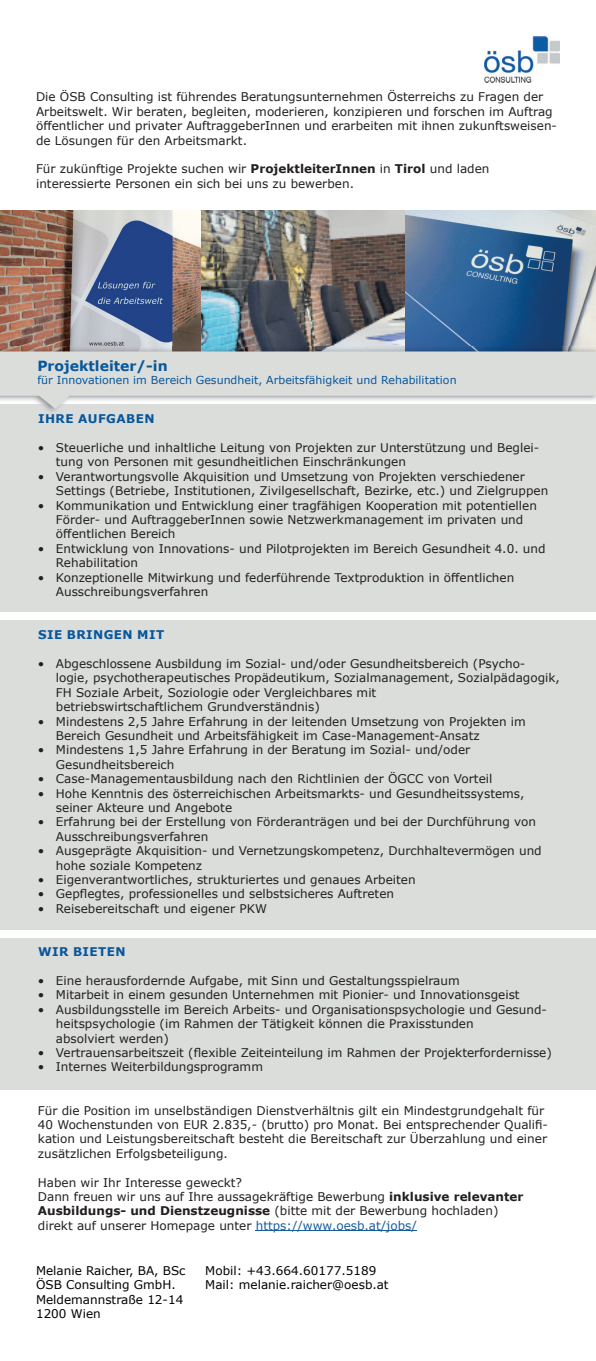
<style>
.page{position:relative;width:596px;height:1361px;background:#fff}
.page>*{position:absolute;margin:0;border:0;box-sizing:border-box;transform-origin:0 0}
.t1{font:700 14px "Verdana";color:#07579c}
.t2{font:12px/14.4px "Verdana";color:#231f20}
.t3{font:12px/14.4px "Verdana";color:#000001}
.t4{font:700 12px "Verdana";letter-spacing:.035em;color:#07579c}
.t5{font:11px "Verdana";color:#07579c}
.s1{font-weight:700}
.s2{color:#175d9e}
</style>
<div class="page">
<div style="left:0;top:938px;width:595px;height:151px;background:#dbdddb"></div>
<div style="left:0;top:404px;width:595px;height:207px;background:#dbdddb"></div>
<div style="left:0;top:620px;width:595px;height:309px;background:#dbdddb"></div>
<img style="left:484px;top:37px;width:75px;height:45px">
<img style="left:0;top:211px;width:595px;height:136px">
<img style="left:0;top:347px;width:595px;height:4px">
<svg style="left:0;top:351px;width:595px;height:58px;fill:#dbdddb"></svg>
<hr style="left:255px;top:1230px;width:161px;height:1px;background:#175d9e">
<p class="t2" style="left:36px;top:90px;width:522px">Die ÖSB Consulting ist führendes Beratungsunternehmen Österreichs zu Fragen der Arbeitswelt. Wir beraten, begleiten, moderieren, konzipieren und forschen im Auftrag öffentlicher und privater AuftraggeberInnen und erarbeiten mit ihnen zukunftsweisen&shy;de Lösungen für den Arbeitsmarkt.</p>
<p class="t2" style="left:36px;top:162px;width:454px">Für zukünftige Projekte suchen wir <span class="s1">ProjektleiterInnen</span> in <span class="s1">Tirol</span> und laden interessierte Personen ein sich bei uns zu bewerben.</p>
<p class="t1" style="left:37px;top:356px;width:132px">Projektleiter/-in</p>
<p class="t5" style="left:37px;top:372px;width:420px">für Innovationen im Bereich Gesundheit, Arbeitsfähigkeit und Rehabilitation</p>
<p class="t4" style="left:38px;top:410px;width:118px">IHRE AUFGABEN</p>
<p class="t2" style="left:56px;top:440px;width:484px;text-indent:-18px">• Steuerliche und inhaltliche Leitung von Projekten zur Unterstützung und Beglei&shy;tung von Personen mit gesundheitlichen Einschränkungen</p>
<p class="t2" style="left:56px;top:469px;width:493px;text-indent:-18px">• Verantwortungsvolle Akquisition und Umsetzung von Projekten verschiedener<br>Settings (Betriebe, Institutionen, Zivilgesellschaft, Bezirke, etc.) und Zielgruppen</p>
<p class="t2" style="left:56px;top:498px;width:482px;text-indent:-18px">• Kommunikation und Entwicklung einer tragfähigen Kooperation mit potentiellen<br>Förder- und AuftraggeberInnen sowie Netzwerkmanagement im privaten und öffentlichen Bereich</p>
<p class="t2" style="left:56px;top:541px;width:491px;text-indent:-18px">• Entwicklung von Innovations- und Pilotprojekten im Bereich Gesundheit 4.0. und<br>Rehabilitation</p>
<p class="t2" style="left:56px;top:570px;width:459px;text-indent:-18px">• Konzeptionelle Mitwirkung und federführende Textproduktion in öffentlichen<br>Ausschreibungsverfahren</p>
<p class="t4" style="left:38px;top:626px;width:127px">SIE BRINGEN MIT</p>
<p class="t2" style="left:56px;top:656px;width:505px;text-indent:-18px">• Abgeschlossene Ausbildung im Sozial- und/oder Gesundheitsbereich (Psycho&shy;logie, psychotherapeutisches Propädeutikum, Sozialmanagement, Sozialpädagogik, FH Soziale Arbeit, Soziologie oder Vergleichbares mit<br>betriebswirtschaftlichem Grundverständnis)</p>
<p class="t2" style="left:56px;top:714px;width:471px;text-indent:-18px">• Mindestens 2,5 Jahre Erfahrung in der leitenden Umsetzung von Projekten im<br>Bereich Gesundheit und Arbeitsfähigkeit im Case-Management-Ansatz</p>
<p class="t2" style="left:56px;top:743px;width:415px;text-indent:-18px">• Mindestens 1,5 Jahre Erfahrung in der Beratung im Sozial- und/oder<br>Gesundheitsbereich</p>
<p class="t2" style="left:38px;top:771px;width:456px">• Case-Managementausbildung nach den Richtlinien der ÖGCC von Vorteil</p>
<p class="t2" style="left:56px;top:786px;width:470px;text-indent:-18px">• Hohe Kenntnis des österreichischen Arbeitsmarkts- und Gesundheitssystems, seiner Akteure und Angebote</p>
<p class="t2" style="left:56px;top:815px;width:481px;text-indent:-18px">• Erfahrung bei der Erstellung von Förderanträgen und bei der Durchführung von<br>Ausschreibungsverfahren</p>
<p class="t2" style="left:56px;top:843px;width:487px;text-indent:-18px">• Ausgeprägte Akquisition- und Vernetzungskompetenz, Durchhaltevermögen und hohe soziale Kompetenz</p>
<p class="t2" style="left:38px;top:872px;width:379px">• Eigenverantwortliches, strukturiertes und genaues Arbeiten</p>
<p class="t2" style="left:38px;top:887px;width:357px">• Gepflegtes, professionelles und selbstsicheres Auftreten</p>
<p class="t2" style="left:38px;top:901px;width:230px">• Reisebereitschaft und eigener PKW</p>
<p class="t4" style="left:38px;top:943px;width:89px">WIR BIETEN</p>
<p class="t2" style="left:38px;top:973px;width:423px">• Eine herausfordernde Aufgabe, mit Sinn und Gestaltungsspielraum</p>
<p class="t2" style="left:38px;top:987px;width:483px">• Mitarbeit in einem gesunden Unternehmen mit Pionier- und Innovationsgeist</p>
<p class="t2" style="left:56px;top:1002px;width:492px;text-indent:-18px">• Ausbildungsstelle im Bereich Arbeits- und Organisationspsychologie und Gesund&shy;heitspsychologie (im Rahmen der Tätigkeit können die Praxisstunden<br>absolviert werden)</p>
<p class="t2" style="left:38px;top:1045px;width:515px">• Vertrauensarbeitszeit (flexible Zeiteinteilung im Rahmen der Projekterfordernisse)</p>
<p class="t2" style="left:38px;top:1059px;width:226px">• Internes Weiterbildungsprogramm</p>
<p class="t2" style="left:38px;top:1103px;width:511px">Für die Position im unselbständigen Dienstverhältnis gilt ein Mindestgrundgehalt für 40 Wochenstunden von EUR 2.835,- (brutto) pro Monat. Bei entsprechender Qualifi&shy;kation und Leistungsbereitschaft besteht die Bereitschaft zur Überzahlung und einer zusätzlichen Erfolgsbeteiligung.</p>
<p class="t2" style="left:38px;top:1175px;width:487px">Haben wir Ihr Interesse geweckt?<br>Dann freuen wir uns auf Ihre aussagekräftige Bewerbung <span class="s1">inklusive relevanter Ausbildungs- und Dienstzeugnisse</span> (bitte mit der Bewerbung hochladen) direkt auf unserer Homepage unter <span class="s2">https://www.oesb.at/jobs/</span></p>
<p class="t3" style="left:36px;top:1263px;width:151px">Melanie Raicher, BA, BSc<br>ÖSB Consulting GmbH.<br>Meldemannstraße 12-14<br>1200 Wien</p>
<p class="t3" style="left:205px;top:1263px;width:185px">Mobil: +43.664.60177.5189<br>Mail: melanie.raicher@oesb.at</p>
</div>
